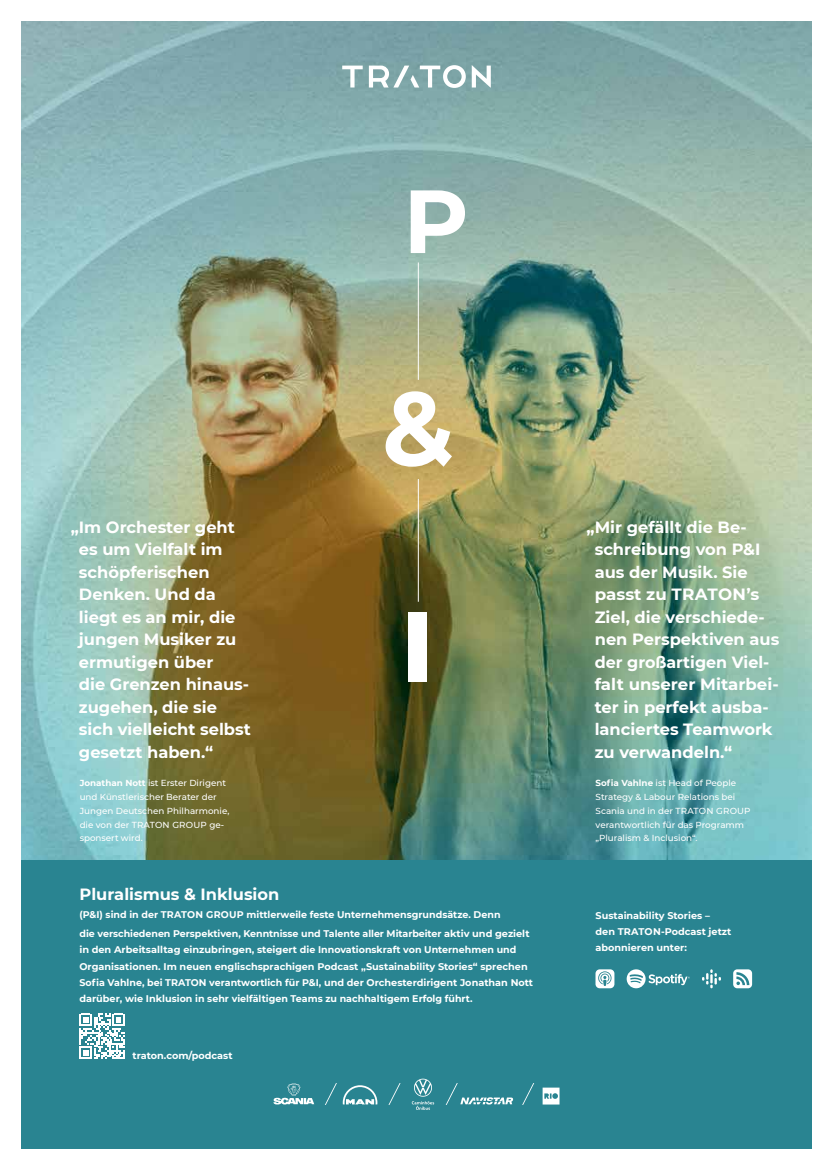
<style>
.page{position:relative;width:833px;height:1170px;background:#fff}
.page>*{position:absolute;margin:0;border:0;box-sizing:border-box;transform-origin:0 0}
.t1{font:700 16.25px/22.5px "Montserrat";color:#fff}
.t2{font:700 9.75px/16.2px "Montserrat";color:#fff}
.t3{font:500 8.75px/13.8px "Montserrat";color:#fff}
.s1{font-weight:700}
</style>
<div class="page">
<img style="left:21px;top:21px;width:790px;height:838px">
<div style="left:21px;top:859px;width:790px;height:289px;background:#298491"></div>
<div style="left:409px;top:612px;width:18px;height:69px;background:#fff"></div>
<svg style="left:411px;top:190px;width:54px;height:63px"></svg>
<hr style="left:418px;top:262px;width:1px;height:118px;background:#fff">
<hr style="left:418px;top:479px;width:1px;height:122px;background:#fff">
<svg style="left:385px;top:391px;width:67px;height:75px"></svg>
<svg style="left:343px;top:1085px;width:34px;height:19px"></svg>
<svg style="left:325px;top:1083px;width:12px;height:21px"></svg>
<svg style="left:389px;top:1083px;width:11px;height:21px"></svg>
<svg style="left:522px;top:1083px;width:12px;height:21px"></svg>
<svg style="left:446px;top:1083px;width:67px;height:21px"></svg>
<svg style="left:412px;top:1078px;width:22px;height:31px"></svg>
<svg style="left:273px;top:1083px;width:41px;height:21px"></svg>
<svg style="left:542px;top:1087px;width:17px;height:17px"></svg>
<svg style="left:626px;top:969px;width:64px;height:19px"></svg>
<svg style="left:595px;top:969px;width:19px;height:19px"></svg>
<svg style="left:702px;top:969px;width:19px;height:19px"></svg>
<svg style="left:733px;top:969px;width:19px;height:19px"></svg>
<svg style="left:79px;top:1013px;width:46px;height:46px"></svg>
<svg style="left:472px;top:65px;width:19px;height:22px"></svg>
<svg style="left:342px;top:66px;width:21px;height:21px"></svg>
<svg style="left:369px;top:65px;width:97px;height:23px"></svg>
<h1 class="t1" style="left:79px;top:515px;width:173px;text-indent:-8px">„Im Orchester geht es um Vielfalt im schöpferischen<br>Denken. Und da liegt es an mir, die jungen Musiker zu ermutigen über<br>die Grenzen hinaus&shy;zugehen, die sie sich vielleicht selbst gesetzt haben.“</h1>
<p class="t3" style="left:80px;top:776px;width:151px"><span class="s1">Jonathan Nott</span> ist Erster Dirigent und Künstlerischer Berater der<br>Jungen Deutschen Philharmonie, die von der TRATON GROUP ge‑ sponsert wird.</p>
<h1 class="t1" style="left:79px;top:881px;width:201px">Pluralismus &amp; Inklusion</h1>
<p class="t2" style="left:79px;top:905px;width:452px;line-height:18.8px">(P&amp;I) sind in der TRATON GROUP mittlerweile feste Unternehmensgrundsätze. Denn<br>die verschiedenen Perspektiven, Kenntnisse und Talente aller Mitarbeiter aktiv und gezielt</p>
<p class="t2" style="left:79px;top:941px;width:455px">in den Arbeitsalltag einzubringen, steigert die Innovationskraft von Unternehmen und Organisationen. Im neuen englischsprachigen Podcast „Sustainability Stories“ sprechen Sofia Vahlne, bei TRATON verantwortlich für P&amp;I, und der Orchesterdirigent Jonathan Nott darüber, wie Inklusion in sehr vielfältigen Teams zu nachhaltigem Erfolg führt.</p>
<p class="t2" style="left:133px;top:1046px;width:101px">traton.com/podcast</p>
<h1 class="t1" style="left:595px;top:515px;width:186px;text-indent:-8px">„Mir gefällt die Be&shy;schreibung von P&amp;I aus der Musik. Sie passt zu TRATON’s<br>Ziel, die verschiede&shy;nen Perspektiven aus der großartigen Viel&shy;falt unserer Mitarbei&shy;ter in perfekt ausba&shy;lanciertes Teamwork zu verwandeln.“</h1>
<p class="t3" style="left:595px;top:776px;width:156px"><span class="s1">Sofia Vahlne</span> ist Head of People<br>Strategy &amp; Labour Relations bei<br>Scania und in der TRATON GROUP verantwortlich für das Programm „Pluralism &amp; Inclusion“.</p>
<p class="t2" style="left:595px;top:906px;width:137px">Sustainability Stories – den TRATON-Podcast jetzt abonnieren unter:</p>
</div>
